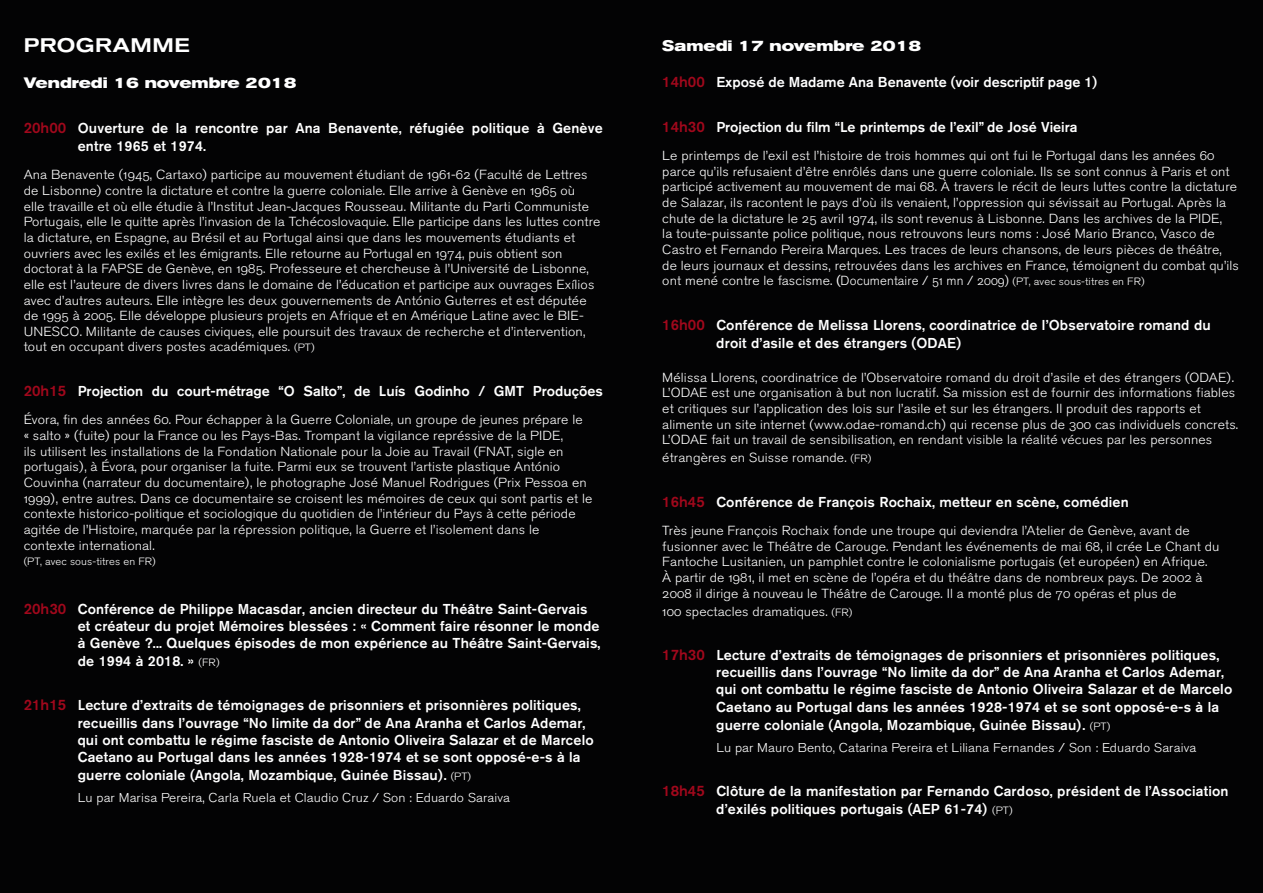
<style>
.page{position:relative;width:1263px;height:893px;background:#030304}
.page>*{position:absolute;margin:0;border:0;box-sizing:border-box;transform-origin:0 0}
.t1{font:500 expanded 19.5px "Akzidenz Grotesk BQ";letter-spacing:.025em;color:#fff}
.t2{font:700 expanded 15px "Akzidenz Grotesk BQ";color:#fff}
.t3{font:500 14.25px/17.5px "Akzidenz Grotesk BQ";letter-spacing:.01em;color:#fff}
.t4{font:13.05px/15.6px "Akzidenz Grotesk BQ Light Os F";letter-spacing:.01em;color:#fff;scale:1.07 1}
.t5{font:12.75px "Akzidenz Grotesk BQ Light Os F";letter-spacing:.01em;color:#fff;scale:1.07 1}
.t6{font:10.5px "Akzidenz Grotesk BQ Light Os F";letter-spacing:.01em;color:#fff;scale:1.07 1}
.s1{font-size:15px;color:#a1081c}
.s2{font-size:10.5px}
.s3{font-family:"Akzidenz Grotesk BQ Light Os F";font-weight:400;font-size:10.5px}
.s4{font-family:"Akzidenz Grotesk BQ"}
</style>
<div class="page">
<p class="t1" style="left:24px;top:34px;width:168px">PROGRAMME</p>
<p class="t2" style="left:24px;top:74px;width:274px">Vendredi 16 novembre 2018</p>
<p class="t3" style="left:24px;top:119px;width:580px"><span class="s1">20h00</span> Ouverture de la rencontre par Ana Benavente, réfugiée politique à Genève</p>
<p class="t3" style="left:78px;top:137px;width:130px">entre 1965 et 1974.</p>
<p class="t4" style="left:24px;top:167px;width:540px">Ana Benavente (1945, Cartaxo) participe au mouvement étudiant de 1961-62 (Faculté de Lettres de Lisbonne) contre la dictature et contre la guerre coloniale. Elle arrive à Genève en 1965 où<br>elle travaille et où elle étudie à l’Institut Jean-Jacques Rousseau. Militante du Parti Communiste Portugais, elle le quitte après l’invasion de la Tchécoslovaquie. Elle participe dans les luttes contre la dictature, en Espagne, au Brésil et au Portugal ainsi que dans les mouvements étudiants et ouvriers avec les exilés et les émigrants. Elle retourne au Portugal en 1974, puis obtient son doctorat à la FAPSE de Genève, en 1985. Professeure et chercheuse à l’Université de Lisbonne, elle est l’auteure de divers livres dans le domaine de l’éducation et participe aux ouvrages Exílios avec d’autres auteurs. Elle intègre les deux gouvernements de António Guterres et est députée de 1995 à 2005. Elle développe plusieurs projets en Afrique et en Amérique Latine avec le BIE-UNESCO. Militante de causes civiques, elle poursuit des travaux de recherche et d’intervention, tout en occupant divers postes académiques. <span class="s2">(PT)</span></p>
<p class="t3" style="left:24px;top:382px;width:580px"><span class="s1">20h15</span> Projection du court-métrage “O Salto”, de Luís Godinho / GMT Produções</p>
<p class="t4" style="left:24px;top:412px;width:524px">Évora, fin des années 60. Pour échapper à la Guerre Coloniale, un groupe de jeunes prépare le</p>
<p class="t4" style="left:24px;top:428px;width:506px">« salto » (fuite) pour la France ou les Pays-Bas. Trompant la vigilance représsive de la PIDE,</p>
<p class="t4" style="left:24px;top:444px;width:506px">ils utilisent les installations de la Fondation Nationale pour la Joie au Travail (FNAT, sigle en</p>
<p class="t4" style="left:24px;top:459px;width:503px">portugais), à Évora, pour organiser la fuite. Parmi eux se trouvent l’artiste plastique António</p>
<p class="t4" style="left:24px;top:475px;width:533px">Couvinha (narrateur du documentaire), le photographe José Manuel Rodrigues (Prix Pessoa en<br>1999), entre autres. Dans ce documentaire se croisent les mémoires de ceux qui sont partis et le</p>
<p class="t4" style="left:24px;top:506px;width:517px">contexte historico-politique et sociologique du quotidien de l’intérieur du Pays à cette période</p>
<p class="t4" style="left:24px;top:522px;width:483px">agitée de l’Histoire, marquée par la répression politique, la Guerre et l’isolement dans le</p>
<p class="t4" style="left:24px;top:538px;width:124px">contexte international.</p>
<p class="t6" style="left:24px;top:555px;width:125px">(PT, avec sous-titres en FR)</p>
<p class="t3" style="left:24px;top:600px;width:565px"><span class="s1">20h30</span> Conférence de Philippe Macasdar, ancien directeur du Théâtre Saint-Gervais</p>
<p class="t3" style="left:78px;top:617px;width:523px">et créateur du projet Mémoires blessées : « Comment faire résonner le monde</p>
<p class="t3" style="left:78px;top:634px;width:524px">à Genève ?... Quelques épisodes de mon expérience au Théâtre Saint-Gervais,</p>
<p class="t3" style="left:78px;top:652px;width:143px">de 1994 à 2018. » <span class="s3">(FR)</span></p>
<p class="t3" style="left:24px;top:696px;width:558px"><span class="s1">21h15</span> Lecture d’extraits de témoignages de prisonniers et prisonnières politiques,</p>
<p class="t3" style="left:78px;top:713px;width:509px">recueillis dans l’ouvrage “No limite da dor” de Ana Aranha et Carlos Ademar,</p>
<p class="t3" style="left:78px;top:731px;width:517px">qui ont combattu le régime fasciste de Antonio Oliveira Salazar et de Marcelo<br>Caetano au Portugal dans les années 1928-1974 et se sont opposé-e-s à la guerre coloniale (Angola, Mozambique, Guinée Bissau). <span class="s3">(PT)</span></p>
<p class="t5" style="left:78px;top:790px;width:406px">Lu par Marisa Pereira, Carla Ruela et Claudio Cruz / Son : Eduardo Saraiva</p>
<p class="t2" style="left:662px;top:37px;width:261px">Samedi 17 novembre 2018</p>
<p class="t3" style="left:662px;top:73px;width:436px"><span class="s1">14h00</span> Exposé de Madame Ana Benavente (voir descriptif page 1)</p>
<p class="t3" style="left:662px;top:118px;width:417px"><span class="s1">14h30</span> Projection du film “Le printemps de l’exil” de José Vieira</p>
<p class="t4" style="left:662px;top:148px;width:539px">Le printemps de l’exil est l’histoire de trois hommes qui ont fui le Portugal dans les années 60 parce qu’ils refusaient d’être enrôlés dans une guerre coloniale. Ils se sont connus à Paris et ont participé activement au mouvement de mai 68. À travers le récit de leurs luttes contre la dictature de Salazar, ils racontent le pays d’où ils venaient, l’oppression qui sévissait au Portugal. Après la chute de la dictature le 25 avril 1974, ils sont revenus à Lisbonne. Dans les archives de la PIDE,</p>
<p class="t4" style="left:662px;top:226px;width:518px">la toute-puissante police politique, nous retrouvons leurs noms : José Mario Branco, Vasco de</p>
<p class="t4" style="left:662px;top:242px;width:540px">Castro et Fernando Pereira Marques. Les traces de leurs chansons, de leurs pièces de théâtre, de leurs journaux et dessins, retrouvées dans les archives en France, témoignent du combat qu’ils ont mené contre le fascisme. <span class="s4">(</span>Documentaire / 51 mn / 2009) <span class="s2">(PT, avec sous-titres en FR)</span></p>
<p class="t3" style="left:716px;top:316px;width:496px;line-height:18px;text-indent:-54px"><span class="s1">16h00</span> Conférence de Melissa Llorens, coordinatrice de l’Observatoire romand du droit d’asile et des étrangers (ODAE)</p>
<p class="t4" style="left:662px;top:369px;width:537px">Mélissa Llorens, coordinatrice de l’Observatoire romand du droit d’asile et des étrangers (ODAE).<br>L’ODAE est une organisation à but non lucratif. Sa mission est de fournir des informations fiables</p>
<p class="t4" style="left:662px;top:401px;width:505px">et critiques sur l’application des lois sur l’asile et sur les étrangers. Il produit des rapports et</p>
<p class="t4" style="left:662px;top:416px;width:540px">alimente un site internet (www.odae-romand.ch) qui recense plus de 300 cas individuels concrets.<br>L’ODAE fait un travail de sensibilisation, en rendant visible la réalité vécues par les personnes</p>
<p class="t4" style="left:662px;top:450px;width:197px">étrangères en Suisse romande. <span class="s2">(FR)</span></p>
<p class="t3" style="left:662px;top:493px;width:468px"><span class="s1">16h45</span> Conférence de François Rochaix, metteur en scène, comédien</p>
<p class="t4" style="left:662px;top:523px;width:494px">Très jeune François Rochaix fonde une troupe qui deviendra l’Atelier de Genève, avant de</p>
<p class="t4" style="left:662px;top:539px;width:522px">fusionner avec le Théâtre de Carouge. Pendant les événements de mai 68, il crée Le Chant du<br>Fantoche Lusitanien, un pamphlet contre le colonialisme portugais (et européen) en Afrique.</p>
<p class="t4" style="left:662px;top:570px;width:506px">À partir de 1981, il met en scène de l’opéra et du théâtre dans de nombreux pays. De 2002 à</p>
<p class="t4" style="left:662px;top:586px;width:482px">2008 il dirige à nouveau le Théâtre de Carouge. Il a monté plus de 70 opéras et plus de</p>
<p class="t4" style="left:662px;top:604px;width:179px">100 spectacles dramatiques. <span class="s2">(FR)</span></p>
<p class="t3" style="left:662px;top:646px;width:558px"><span class="s1">17h30</span> Lecture d’extraits de témoignages de prisonniers et prisonnières politiques,</p>
<p class="t3" style="left:716px;top:663px;width:509px">recueillis dans l’ouvrage “No limite da dor” de Ana Aranha et Carlos Ademar,</p>
<p class="t3" style="left:716px;top:680px;width:517px">qui ont combattu le régime fasciste de Antonio Oliveira Salazar et de Marcelo<br>Caetano au Portugal dans les années 1928-1974 et se sont opposé-e-s à la guerre coloniale (Angola, Mozambique, Guinée Bissau). <span class="s3">(PT)</span></p>
<p class="t5" style="left:716px;top:740px;width:450px">Lu par Mauro Bento, Catarina Pereira et Liliana Fernandes / Son : Eduardo Saraiva</p>
<p class="t3" style="left:716px;top:782px;width:514px;line-height:18px;text-indent:-54px"><span class="s1">18h45</span> Clôture de la manifestation par Fernando Cardoso, président de l’Association d’exilés politiques portugais (AEP 61-74) <span class="s3">(PT)</span></p>
</div>
